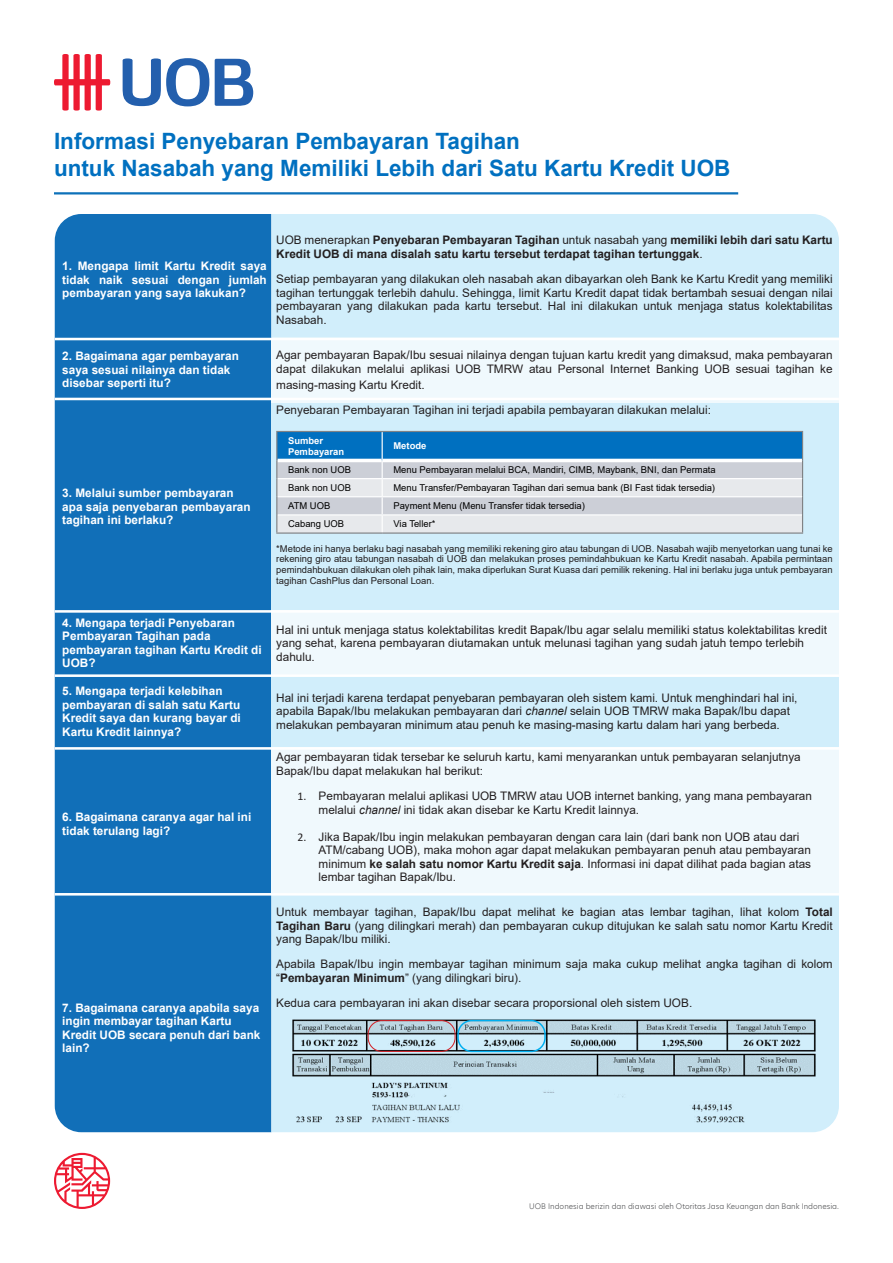
<style>
.page{position:relative;width:893px;height:1263px;background:#fff}
.page>*{position:absolute;margin:0;border:0;box-sizing:border-box;transform-origin:0 0}
.t1{font:700 22.5px/27px "Arial";color:#0070c0}
.t2{font:11.7px/13.5px "Arial";color:#231f20}
.List_Paragraph{font:700 11.7px/13.5px "Arial";color:#fff}
.t3{font:700 11.7px/13.5px "Arial";color:#231f20}
.t4{font:9.45px/10.8px "Arial";color:#231f20;text-align:justify}
.t5{font:9.45px "Arial";color:#000}
.t6{font:700 9.45px/10.8px "Arial";color:#fff}
.t7{font:300 7.5px "New Hero";color:#57585a}
.s1{font-weight:400}
.s2{font-style:italic}
.s3{font-family:"Calibri"}
.s4{font-weight:700}
</style>
<div class="page">
<div style="left:55px;top:214px;width:216px;height:918px;background:#116fb8"></div>
<div style="left:271px;top:214px;width:568px;height:124px;background:#d1eefb"></div>
<div style="left:271px;top:403px;width:568px;height:208px;background:#d1eefb"></div>
<div style="left:271px;top:674px;width:568px;height:73px;background:#d1eefb"></div>
<div style="left:271px;top:895px;width:568px;height:237px;background:#d1eefb"></div>
<div style="left:271px;top:340px;width:568px;height:63px;background:#f0f9fd"></div>
<div style="left:271px;top:610px;width:568px;height:64px;background:#f0f9fd"></div>
<div style="left:271px;top:747px;width:568px;height:146px;background:#f0f9fd"></div>
<hr style="left:55px;top:338px;width:784px;height:2px;background:#fff">
<hr style="left:55px;top:398px;width:784px;height:2px;background:#fff">
<hr style="left:55px;top:610px;width:784px;height:3px;background:#fff">
<svg style="left:54px;top:54px;width:56px;height:57px"></svg>
<svg style="left:123px;top:58px;width:86px;height:48px"></svg>
<svg style="left:215px;top:59px;width:38px;height:47px"></svg>
<svg style="left:54px;top:1153px;width:56px;height:56px"></svg>
<svg style="left:276px;top:431px;width:527px;height:101px;background:#a1c0d9"></svg>
<hr style="left:276px;top:532px;width:106px;height:2px;background:#808285">
<hr style="left:382px;top:532px;width:421px;height:2px;background:#808285">
<hr style="left:55px;top:747px;width:784px;height:3px;background:#fff">
<hr style="left:55px;top:674px;width:784px;height:3px;background:#fff">
<hr style="left:55px;top:893px;width:784px;height:2px;background:#fff">
<hr style="left:54px;top:192px;width:684px;height:2px;background:#0d71b9">
<img style="left:276px;top:1009px;width:549px;height:113px">
<div style="left:368px;top:1020px;width:88px;height:32px;border:1px solid #d1232a;border-radius:14px"></div>
<div style="left:457px;top:1020px;width:89px;height:32px;border:2px solid #00aeef;border-radius:14px"></div>
<p class="t1" style="left:54px;top:128px;width:678px">Informasi Penyebaran Pembayaran Tagihan<br>untuk Nasabah yang Memiliki Lebih dari Satu Kartu Kredit UOB</p>
<p class="List_Paragraph" style="left:62px;top:260px;width:206px;text-align:justify">1. Mengapa limit Kartu Kredit saya tidak naik sesuai dengan jumlah pembayaran yang saya lakukan?</p>
<p class="t3" style="left:276px;top:233px;width:558px"><span class="s1">UOB menerapkan</span> Penyebaran Pembayaran Tagihan <span class="s1">untuk nasabah yang</span> memiliki lebih dari satu Kartu<br>Kredit UOB di mana disalah satu kartu tersebut terdapat tagihan tertunggak<span class="s1">.</span></p>
<p class="t2" style="left:276px;top:272px;width:558px;text-align:justify">Setiap pembayaran yang dilakukan oleh nasabah akan dibayarkan oleh Bank ke Kartu Kredit yang memiliki tagihan tertunggak terlebih dahulu. Sehingga, limit Kartu Kredit dapat tidak bertambah sesuai dengan nilai pembayaran yang dilakukan pada kartu tersebut. Hal ini dilakukan untuk menjaga status kolektabilitas Nasabah.</p>
<p class="List_Paragraph" style="left:62px;top:350px;width:178px">2. Bagaimana agar pembayaran saya sesuai nilainya dan tidak disebar seperti itu?</p>
<p class="t2" style="left:276px;top:348px;width:558px">Agar pembayaran Bapak/Ibu sesuai nilainya dengan tujuan kartu kredit yang dimaksud, maka pembayaran dapat dilakukan melalui aplikasi UOB TMRW atau Personal Internet Banking UOB sesuai tagihan ke</p>
<p class="t2" style="left:276px;top:378px;width:150px">masing-masing Kartu Kredit.</p>
<p class="List_Paragraph" style="left:62px;top:486px;width:190px">3. Melalui sumber pembayaran apa saja penyebaran pembayaran tagihan ini berlaku?</p>
<p class="t2" style="left:276px;top:403px;width:436px">Penyebaran Pembayaran Tagihan ini terjadi apabila pembayaran dilakukan melalui:</p>
<p class="t6" style="left:288px;top:435px;width:57px">Sumber<br>Pembayaran</p>
<p class="t6" style="left:393px;top:441px;width:34px">Metode</p>
<p class="t5" style="left:288px;top:463px;width:64px">Bank non UOB</p>
<p class="t5" style="left:393px;top:463px;width:324px">Menu Pembayaran melalui BCA, Mandiri, CIMB, Maybank, BNI, dan Permata</p>
<p class="t5" style="left:288px;top:481px;width:64px">Bank non UOB</p>
<p class="t5" style="left:393px;top:481px;width:323px">Menu Transfer/Pembayaran Tagihan dari semua bank (BI Fast tidak tersedia)</p>
<p class="t5" style="left:288px;top:499px;width:44px">ATM UOB</p>
<p class="t5" style="left:393px;top:499px;width:193px">Payment Menu (Menu Transfer tidak tersedia)</p>
<p class="t5" style="left:288px;top:518px;width:57px">Cabang UOB</p>
<p class="t5" style="left:393px;top:518px;width:44px">Via Teller*</p>
<p class="t4" style="left:276px;top:543px;width:558px">*Metode ini hanya berlaku bagi nasabah yang memiliki rekening giro atau tabungan di UOB. Nasabah wajib menyetorkan uang tunai ke rekening giro atau tabungan nasabah di UOB dan melakukan proses pemindahbukuan ke Kartu Kredit nasabah. Apabila permintaan pemindahbukuan dilakukan oleh pihak lain, maka diperlukan Surat Kuasa dari pemilik rekening. Hal ini berlaku juga untuk pembayaran tagihan CashPlus dan Personal Loan.</p>
<p class="List_Paragraph" style="left:62px;top:616px;width:201px">4. Mengapa terjadi Penyebaran<br>Pembayaran Tagihan pada pembayaran tagihan Kartu Kredit di<br>UOB?</p>
<p class="t2" style="left:276px;top:623px;width:552px">Hal ini untuk menjaga status kolektabilitas kredit Bapak/Ibu agar selalu memiliki status kolektabilitas kredit yang sehat, karena pembayaran diutamakan untuk melunasi tagihan yang sudah jatuh tempo terlebih dahulu.</p>
<p class="List_Paragraph" style="left:62px;top:684px;width:180px">5. Mengapa terjadi kelebihan pembayaran di salah satu Kartu<br>Kredit saya dan kurang bayar di<br>Kartu Kredit lainnya?</p>
<p class="t2" style="left:276px;top:691px;width:523px">Hal ini terjadi karena terdapat penyebaran pembayaran oleh sistem kami. Untuk menghindari hal ini, apabila Bapak/Ibu melakukan pembayaran dari <span class="s2">channel</span> selain UOB TMRW maka Bapak/Ibu dapat melakukan pembayaran minimum atau penuh ke masing-masing kartu dalam hari yang berbeda.</p>
<p class="List_Paragraph" style="left:62px;top:810px;width:191px">6. Bagaimana caranya agar hal ini tidak terulang lagi?</p>
<p class="List_Paragraph" style="left:62px;top:1001px;width:200px">7. Bagaimana caranya apabila saya ingin membayar tagihan Kartu<br>Kredit UOB secara penuh dari bank lain?</p>
<p class="t2" style="left:276px;top:750px;width:526px">Agar pembayaran tidak tersebar ke seluruh kartu, kami menyarankan untuk pembayaran selanjutnya<br>Bapak/Ibu dapat melakukan hal berikut:</p>
<p class="t2" style="left:319px;top:789px;width:495px;text-indent:-21px"><span class="s3">1.</span> Pembayaran melalui aplikasi UOB TMRW atau UOB internet banking, yang mana pembayaran melalui <span class="s2">channel</span> ini tidak akan disebar ke Kartu Kredit lainnya.</p>
<p class="t2" style="left:319px;top:830px;width:494px;text-indent:-21px"><span class="s3">2.</span> Jika Bapak/Ibu ingin melakukan pembayaran dengan cara lain (dari bank non UOB atau dari ATM/cabang UOB), maka mohon agar dapat melakukan pembayaran penuh atau pembayaran minimum <span class="s4">ke salah satu nomor Kartu Kredit saja</span>. Informasi ini dapat dilihat pada bagian atas lembar tagihan Bapak/Ibu.</p>
<p class="t2" style="left:276px;top:905px;width:558px;text-align:justify">Untuk membayar tagihan, Bapak/Ibu dapat melihat ke bagian atas lembar tagihan, lihat kolom <span class="s4">Total Tagihan Baru</span> (yang dilingkari merah) dan pembayaran cukup ditujukan ke salah satu nomor Kartu Kredit yang Bapak/Ibu miliki.</p>
<p class="t2" style="left:276px;top:957px;width:558px">Apabila Bapak/Ibu ingin membayar tagihan minimum saja maka cukup melihat angka tagihan di kolom “<span class="s4">Pembayaran Minimum</span>” (yang dilingkari biru).</p>
<p class="t2" style="left:276px;top:996px;width:417px">Kedua cara pembayaran ini akan disebar secara proporsional oleh sistem UOB.</p>
<p class="t7" style="left:529px;top:1201px;width:311px">UOB Indonesia berizin dan diawasi oleh Otoritas Jasa Keuangan dan Bank Indonesia.</p>
</div>
